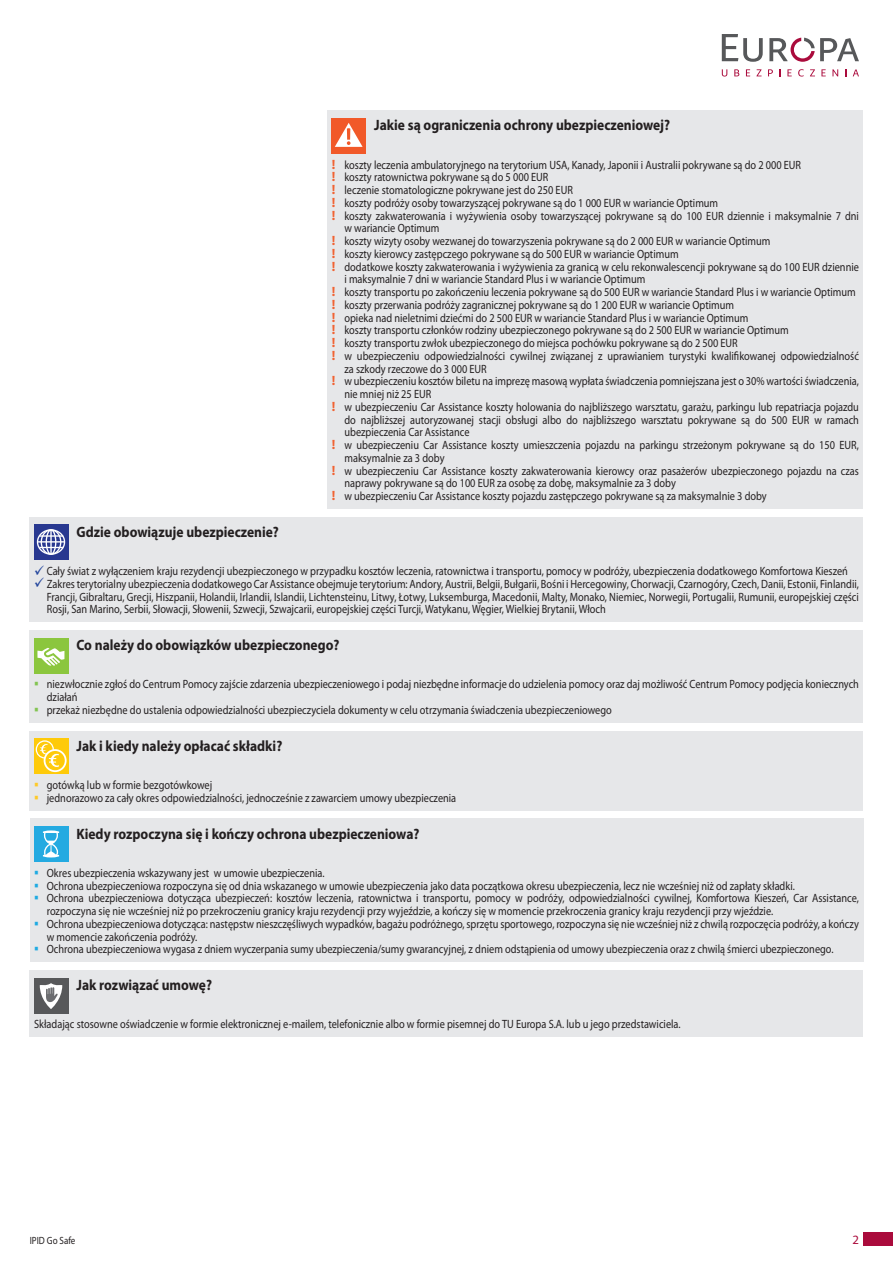
<style>
.page{position:relative;width:893px;height:1263px;background:#fff}
.page>*{position:absolute;margin:0;border:0;box-sizing:border-box;transform-origin:0 0}
.t1{font:700 15px "Myriad Pro";color:#231f20;scale:.9 1}
.t2{font:12.75px "Myriad Pro";color:#aa0b3c}
.t3{font:12px/12.8px "Myriad Pro";color:#231f20;scale:.86 1}
.t4{font:10.5px "Myriad Pro";color:#231f20;scale:.86 1}
.s1{font-weight:700;font-size:13.5px;color:#f16232}
</style>
<div class="page">
<svg style="left:722px;top:34px;width:41px;height:28px"></svg>
<svg style="left:722px;top:69px;width:5px;height:8px"></svg>
<svg style="left:734px;top:69px;width:5px;height:7px"></svg>
<svg style="left:746px;top:69px;width:4px;height:7px"></svg>
<svg style="left:756px;top:69px;width:6px;height:7px"></svg>
<svg style="left:768px;top:69px;width:5px;height:7px"></svg>
<svg style="left:787px;top:69px;width:5px;height:7px"></svg>
<svg style="left:798px;top:69px;width:6px;height:8px"></svg>
<svg style="left:810px;top:69px;width:5px;height:7px"></svg>
<svg style="left:821px;top:69px;width:5px;height:7px"></svg>
<svg style="left:832px;top:69px;width:6px;height:7px"></svg>
<svg style="left:853px;top:69px;width:6px;height:7px"></svg>
<svg style="left:769px;top:38px;width:90px;height:24px"></svg>
<div style="left:327px;top:111px;width:536px;height:398px;background:#e6e7e9"></div>
<div style="left:332px;top:118px;width:34px;height:36px;background:#f15929"></div>
<svg style="left:335px;top:123px;width:28px;height:24px"></svg>
<div style="left:30px;top:517px;width:833px;height:105px;background:#e6e7e9"></div>
<svg style="left:34px;top:525px;width:34px;height:35px"></svg>
<div style="left:37px;top:529px;width:28px;height:26px;border:1px solid #fff;border-radius:50%"></div>
<div style="left:41px;top:529px;width:20px;height:26px;border:1px solid #fff;border-radius:50%"></div>
<div style="left:46px;top:529px;width:10px;height:26px;border:1px solid #fff;border-radius:50%"></div>
<hr style="left:50px;top:530px;width:2px;height:25px;background:#fff">
<hr style="left:39px;top:535px;width:24px;height:2px;background:#fff">
<svg style="left:38px;top:541px;width:27px;height:7px"></svg>
<div style="left:30px;top:731px;width:833px;height:79px;background:#e6e7e9"></div>
<div style="left:34px;top:738px;width:34px;height:36px;background:#feca0a"></div>
<div style="left:36px;top:740px;width:18px;height:18px;border:1px solid #fff;border-radius:50%"></div>
<svg style="left:45px;top:750px;width:21px;height:21px"></svg>
<div style="left:44px;top:749px;width:23px;height:23px;border:2px solid #fff;border-radius:50%"></div>
<svg style="left:39px;top:743px;width:21px;height:25px"></svg>
<div style="left:30px;top:819px;width:833px;height:143px;background:#e6e7e9"></div>
<div style="left:34px;top:826px;width:34px;height:36px;background:#24aae1"></div>
<svg style="left:43px;top:830px;width:16px;height:27px"></svg>
<div style="left:30px;top:630px;width:833px;height:92px;background:#e6e7e9"></div>
<div style="left:34px;top:638px;width:34px;height:35px;background:#8bc63e"></div>
<svg style="left:37px;top:647px;width:28px;height:19px"></svg>
<div style="left:30px;top:970px;width:833px;height:67px;background:#e6e7e9"></div>
<div style="left:34px;top:978px;width:34px;height:35px;background:#57585a"></div>
<svg style="left:40px;top:983px;width:22px;height:26px"></svg>
<div style="left:863px;top:1232px;width:30px;height:14px;background:#aa0b3c"></div>
<p class="t1" style="left:374px;top:115px;width:330px">Jakie są ograniczenia ochrony ubezpieczeniowej?</p>
<p class="t3" style="left:332px;top:158px;width:547px"><span class="s1">!</span> koszty leczenia ambulatoryjnego na terytorium USA, Kanady, Japonii i Australii pokrywane są do 2 000 EUR</p>
<p class="t3" style="left:332px;top:171px;width:254px"><span class="s1">!</span> koszty ratownictwa pokrywane są do 5 000 EUR</p>
<p class="t3" style="left:332px;top:183px;width:282px"><span class="s1">!</span> leczenie stomatologiczne pokrywane jest do 250 EUR</p>
<p class="t3" style="left:332px;top:196px;width:451px"><span class="s1">!</span> koszty podróży osoby towarzyszącej pokrywane są do 1 000 EUR w wariancie Optimum</p>
<p class="t3" style="left:332px;top:209px;width:615px"><span class="s1">!</span> koszty zakwaterowania i wyżywienia osoby towarzyszącej pokrywane są do 100 EUR dziennie i maksymalnie 7 dni</p>
<p class="t3" style="left:344px;top:222px;width:112px">w wariancie Optimum</p>
<p class="t3" style="left:332px;top:234px;width:512px"><span class="s1">!</span> koszty wizyty osoby wezwanej do towarzyszenia pokrywane są do 2 000 EUR w wariancie Optimum</p>
<p class="t3" style="left:332px;top:247px;width:405px"><span class="s1">!</span> koszty kierowcy zastępczego pokrywane są do 500 EUR w wariancie Optimum</p>
<p class="t3" style="left:332px;top:260px;width:615px"><span class="s1">!</span> dodatkowe koszty zakwaterowania i wyżywienia za granicą w celu rekonwalescencji pokrywane są do 100 EUR dziennie</p>
<p class="t3" style="left:344px;top:273px;width:352px">i maksymalnie 7 dni w wariancie Standard Plus i w wariancie Optimum</p>
<p class="t3" style="left:332px;top:285px;width:611px"><span class="s1">!</span> koszty transportu po zakończeniu leczenia pokrywane są do 500 EUR w wariancie Standard Plus i w wariancie Optimum</p>
<p class="t3" style="left:332px;top:298px;width:469px"><span class="s1">!</span> koszty przerwania podróży zagranicznej pokrywane są do 1 200 EUR w wariancie Optimum</p>
<p class="t3" style="left:332px;top:311px;width:486px"><span class="s1">!</span> opieka nad nieletnimi dziećmi do 2 500 EUR w wariancie Standard Plus i w wariancie Optimum</p>
<p class="t3" style="left:332px;top:324px;width:533px"><span class="s1">!</span> koszty transportu członków rodziny ubezpieczonego pokrywane są do 2 500 EUR w wariancie Optimum</p>
<p class="t3" style="left:332px;top:336px;width:474px"><span class="s1">!</span> koszty transportu zwłok ubezpieczonego do miejsca pochówku pokrywane są do 2 500 EUR</p>
<p class="t3" style="left:332px;top:349px;width:615px"><span class="s1">!</span> w ubezpieczeniu odpowiedzialności cywilnej związanej z uprawianiem turystyki kwalifikowanej odpowiedzialność</p>
<p class="t3" style="left:344px;top:362px;width:167px">za szkody rzeczowe do 3 000 EUR</p>
<p class="t3" style="left:332px;top:375px;width:615px"><span class="s1">!</span> w ubezpieczeniu kosztów biletu na imprezę masową wypłata świadczenia pomniejszana jest o 30% wartości świadczenia,</p>
<p class="t3" style="left:344px;top:387px;width:103px">nie mniej niż 25 EUR</p>
<p class="t3" style="left:332px;top:400px;width:615px"><span class="s1">!</span> w ubezpieczeniu Car Assistance koszty holowania do najbliższego warsztatu, garażu, parkingu lub repatriacja pojazdu</p>
<p class="t3" style="left:344px;top:413px;width:600px">do najbliższej autoryzowanej stacji obsługi albo do najbliższego warsztatu pokrywane są do 500 EUR w ramach</p>
<p class="t3" style="left:344px;top:426px;width:147px">ubezpieczenia Car Assistance</p>
<p class="t3" style="left:332px;top:438px;width:615px"><span class="s1">!</span> w ubezpieczeniu Car Assistance koszty umieszczenia pojazdu na parkingu strzeżonym pokrywane są do 150 EUR,</p>
<p class="t3" style="left:344px;top:451px;width:118px">maksymalnie za 3 doby</p>
<p class="t3" style="left:332px;top:464px;width:615px"><span class="s1">!</span> w ubezpieczeniu Car Assistance koszty zakwaterowania kierowcy oraz pasażerów ubezpieczonego pojazdu na czas</p>
<p class="t3" style="left:344px;top:477px;width:387px">naprawy pokrywane są do 100 EUR za osobę za dobę, maksymalnie za 3 doby</p>
<p class="t3" style="left:332px;top:489px;width:507px"><span class="s1">!</span> w ubezpieczeniu Car Assistance koszty pojazdu zastępczego pokrywane są za maksymalnie 3 doby</p>
<p class="t1" style="left:77px;top:522px;width:226px">Gdzie obowiązuje ubezpieczenie?</p>
<p class="t3" style="left:47px;top:565px;width:946px">Cały świat z wyłączeniem kraju rezydencji ubezpieczonego w przypadku kosztów leczenia, ratownictwa i transportu, pomocy w podróży, ubezpieczenia dodatkowego Komfortowa Kieszeń Zakres terytorialny ubezpieczenia dodatkowego Car Assistance obejmuje terytorium: Andory, Austrii, Belgii, Bułgarii, Bośni i Hercegowiny, Chorwacji, Czarnogóry, Czech, Danii, Estonii, Finlandii, Francji, Gibraltaru, Grecji, Hiszpanii, Holandii, Irlandii, Islandii, Lichtensteinu, Litwy, Łotwy, Luksemburga, Macedonii, Malty, Monako, Niemiec, Norwegii, Portugalii, Rumunii, europejskiej części Rosji, San Marino, Serbii, Słowacji, Słowenii, Szwecji, Szwajcarii, europejskiej części Turcji, Watykanu, Węgier, Wielkiej Brytanii, Włoch</p>
<p class="t1" style="left:77px;top:635px;width:294px">Co należy do obowiązków ubezpieczonego?</p>
<p class="t3" style="left:47px;top:678px;width:946px">niezwłocznie zgłoś do Centrum Pomocy zajście zdarzenia ubezpieczeniowego i podaj niezbędne informacje do udzielenia pomocy oraz daj możliwość Centrum Pomocy podjęcia koniecznych działań<br>przekaż niezbędne do ustalenia odpowiedzialności ubezpieczyciela dokumenty w celu otrzymania świadczenia ubezpieczeniowego</p>
<p class="t1" style="left:77px;top:736px;width:230px">Jak i kiedy należy opłacać składki?</p>
<p class="t3" style="left:47px;top:778px;width:478px">gotówką lub w formie bezgotówkowej<br>jednorazowo za cały okres odpowiedzialności, jednocześnie z zawarciem umowy ubezpieczenia</p>
<p class="t1" style="left:77px;top:824px;width:383px">Kiedy rozpoczyna się i kończy ochrona ubezpieczeniowa?</p>
<p class="t3" style="left:47px;top:866px;width:946px">Okres ubezpieczenia wskazywany jest w umowie ubezpieczenia.<br>Ochrona ubezpieczeniowa rozpoczyna się od dnia wskazanego w umowie ubezpieczenia jako data początkowa okresu ubezpieczenia, lecz nie wcześniej niż od zapłaty składki.<br>Ochrona ubezpieczeniowa dotycząca ubezpieczeń: kosztów leczenia, ratownictwa i transportu, pomocy w podróży, odpowiedzialności cywilnej, Komfortowa Kieszeń, Car Assistance, rozpoczyna się nie wcześniej niż po przekroczeniu granicy kraju rezydencji przy wyjeździe, a kończy się w momencie przekroczenia granicy kraju rezydencji przy wjeździe.<br>Ochrona ubezpieczeniowa dotycząca: następstw nieszczęśliwych wypadków, bagażu podróżnego, sprzętu sportowego, rozpoczyna się nie wcześniej niż z chwilą rozpoczęcia podróży, a kończy w momencie zakończenia podróży.<br>Ochrona ubezpieczeniowa wygasa z dniem wyczerpania sumy ubezpieczenia/sumy gwarancyjnej, z dniem odstąpienia od umowy ubezpieczenia oraz z chwilą śmierci ubezpieczonego.</p>
<p class="t1" style="left:77px;top:975px;width:152px">Jak rozwiązać umowę?</p>
<p class="t3" style="left:34px;top:1018px;width:753px">Składając stosowne oświadczenie w formie elektronicznej e-mailem, telefonicznie albo w formie pisemnej do TU Europa S.A. lub u jego przedstawiciela.</p>
<p class="t4" style="left:30px;top:1233px;width:55px">IPID Go Safe</p>
<p class="t2" style="left:852px;top:1232px;width:8px">2</p>
</div>
